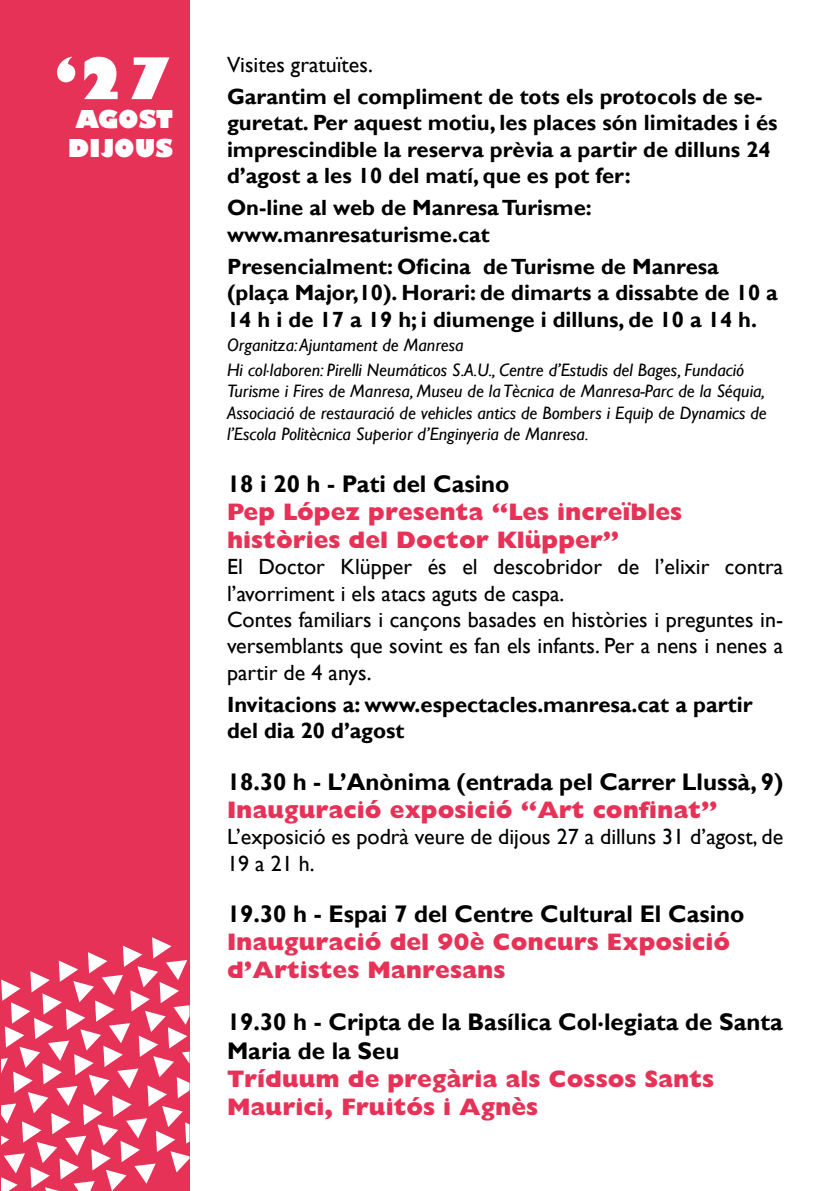
<style>
.page{position:relative;width:840px;height:1191px;background:#fff}
.page>*{position:absolute;margin:0;border:0;box-sizing:border-box;transform-origin:0 0}
.t1{font:800 56px "Gill Sans";color:#fff}
.t2{font:800 24px/28px "Gill Sans";color:#e73257}
.t3{font:700 24px/28.8px "Gill Sans";color:#000}
.t4{font:800 24px/28.8px "Gill Sans";color:#fff;text-align:center}
.t5{font:700 22px/26.4px "Gill Sans";color:#000}
.t6{font:22px/26.4px "Gill Sans";color:#000}
.t7{font:italic 18px/21.6px "Gill Sans";color:#000}
</style>
<div class="page">
<div style="left:0;top:0;width:189px;height:1191px;background:#e73257"></div>
<svg style="left:1px;top:937px;width:188px;height:254px"></svg>
<h1 class="t1" style="left:55px;top:43px;width:120px">‘27</h1>
<p class="t4" style="left:68px;top:106px;width:107px">AGOST<br>DIJOUS</p>
<p class="t6" style="left:227px;top:52px;width:147px">Visites gratuïtes.</p>
<p class="t5" style="left:227px;top:84px;width:552px">Garantim el compliment de tots els protocols de se&shy;guretat. Per aquest motiu, les places són limitades i és imprescindible la reserva prèvia a partir de dilluns 24 d’agost a les 10 del matí, que es pot fer:</p>
<p class="t5" style="left:227px;top:195px;width:366px">On-line al web de Manresa Turisme: www.manresaturisme.cat</p>
<p class="t5" style="left:227px;top:254px;width:552px">Presencialment: Oficina de Turisme de Manresa (plaça Major,10). Horari: de dimarts a dissabte de 10 a<br>14 h i de 17 a 19 h; i diumenge i dilluns, de 10 a 14 h.</p>
<p class="t7" style="left:227px;top:333px;width:518px;line-height:24.4px">Organitza: Ajuntament de Manresa<br>Hi col.laboren: Pirelli Neumáticos S.A.U., Centre d’Estudis del Bages, Fundació</p>
<p class="t7" style="left:227px;top:380px;width:541px;text-align:justify">Turisme i Fires de Manresa, Museu de la Tècnica de Manresa-Parc de la Séquia, Associació de restauració de vehicles antics de Bombers i Equip de Dynamics de l’Escola Politècnica Superior d’Enginyeria de Manresa.</p>
<p class="t3" style="left:227px;top:470px;width:284px">18 i 20 h - Pati del Casino</p>
<p class="t2" style="left:227px;top:498px;width:456px">Pep López presenta “Les increïbles històries del Doctor Klüpper”</p>
<p class="t6" style="left:227px;top:554px;width:557px">El Doctor Klüpper és el descobridor de l’elixir contra l’avorriment i els atacs aguts de caspa.<br>Contes familiars i cançons basades en històries i preguntes in&shy;versemblants que sovint es fan els infants. Per a nens i nenes a partir de 4 anys.</p>
<p class="t5" style="left:227px;top:692px;width:527px">Invitacions a: www.espectacles.manresa.cat a partir del dia 20 d’agost</p>
<p class="t3" style="left:227px;top:768px;width:557px">18.30 h - L’Anònima (entrada pel Carrer Llussà, 9)</p>
<p class="t2" style="left:227px;top:795px;width:492px">Inauguració exposició “Art confinat”</p>
<p class="t6" style="left:227px;top:824px;width:557px">L’exposició es podrà veure de dijous 27 a dilluns 31 d’agost, de<br>19 a 21 h.</p>
<p class="t3" style="left:227px;top:900px;width:518px">19.30 h - Espai 7 del Centre Cultural El Casino</p>
<p class="t2" style="left:227px;top:928px;width:504px">Inauguració del 90è Concurs Exposició d’Artistes Manresans</p>
<p class="t3" style="left:227px;top:1008px;width:557px">19.30 h - Cripta de la Basílica Col.legiata de Santa<br>Maria de la Seu</p>
<p class="t2" style="left:227px;top:1064px;width:488px;line-height:28.8px">Tríduum de pregària als Cossos Sants<br>Maurici, Fruitós i Agnès</p>
</div>
